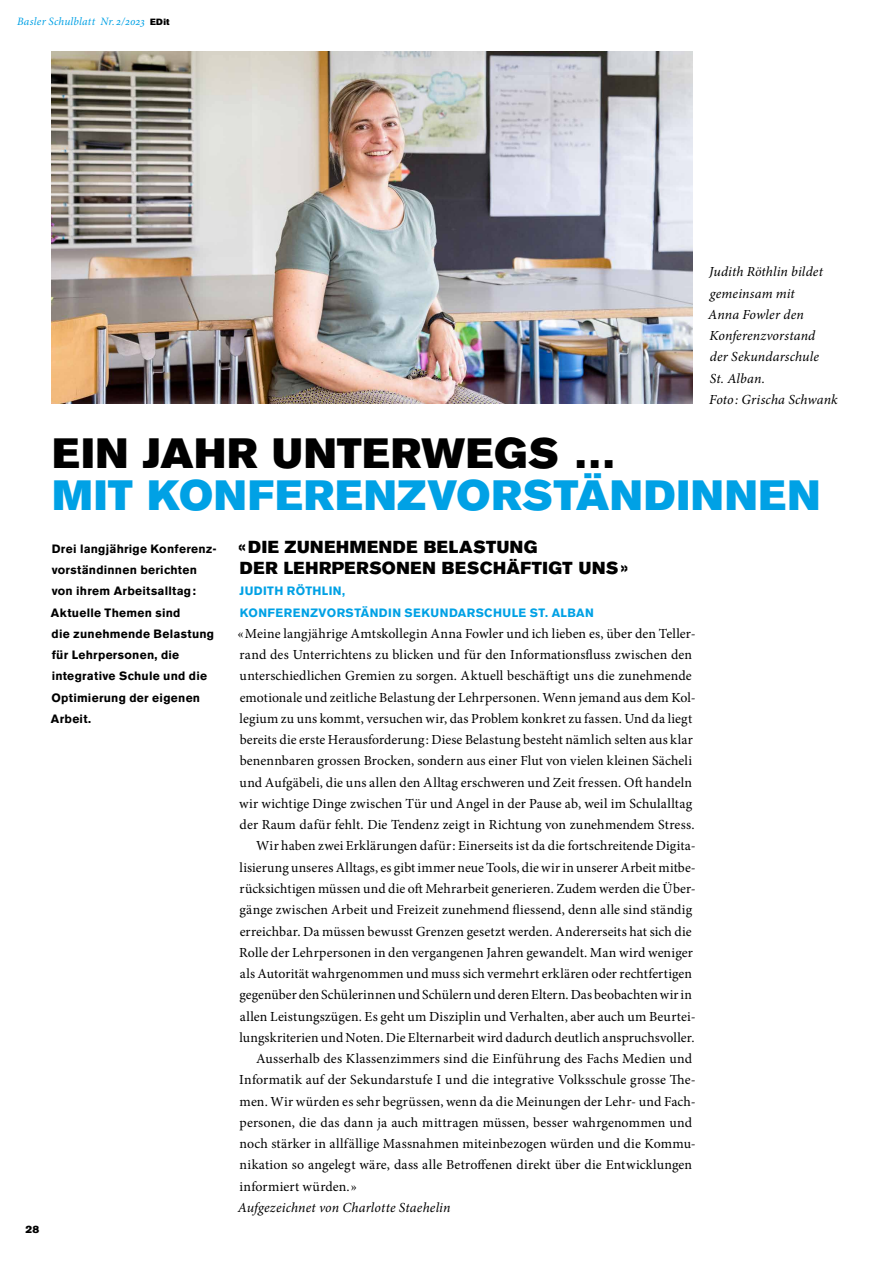
<style>
.page{position:relative;width:893px;height:1263px;background:#fff}
.page>*{position:absolute;margin:0;border:0;box-sizing:border-box;transform-origin:0 0}
.t1{font:42px "Akzidenz Grotesk BE Super";letter-spacing:.035em;color:#00a1e5}
.t2{font:42px "Akzidenz Grotesk BE Super";letter-spacing:.02em;color:#000}
.t3{font:17.25px/21.3px "Akzidenz Grotesk BE Super";letter-spacing:.035em;color:#000}
.t4{font:13.8px "Minion Pro";letter-spacing:.005em;color:#000}
.t5{font:italic 13.8px/21.3px "Minion Pro";letter-spacing:.01em;color:#000}
.t6{font:700 12px/21.3px "Akzidenz Grotesk BE";letter-spacing:.02em;color:#000}
.t7{font:700 12px/21.3px "Akzidenz Grotesk BE";letter-spacing:.04em;color:#00a1e5}
.t8{font:italic 11.25px "Minion Pro";letter-spacing:.015em;color:#00a1e5}
.t9{font:10.5px "Akzidenz Grotesk BE Super";color:#000}
.s1{font-family:"Akzidenz Grotesk BE Super";font-style:normal;font-size:9px;color:#000}
</style>
<div class="page">
<img style="left:51px;top:51px;width:642px;height:353px">
<p class="t8" style="left:17px;top:14px;width:154px">Basler Schulblatt Nr. 2/2023 <span class="s1">EDit</span></p>
<p class="t5" style="left:708px;top:261px;width:131px">Judith Röthlin bildet gemeinsam mit<br>Anna Fowler den<br>Konferenzvorstand<br>der Sekundarschule<br>St. Alban.<br>Foto : Grischa Schwank</p>
<p class="t9" style="left:26px;top:1223px;width:15px">28</p>
<h1 class="t2" style="left:53px;top:429px;width:564px">EIN JAHR UNTERWEGS …</h1>
<h1 class="t1" style="left:53px;top:471px;width:769px">MIT KONFERENZVORSTÄNDINNEN</h1>
<p class="t6" style="left:51px;top:538px;width:167px">Drei langjährige Konferenz&shy;vorständinnen berichten von ihrem Arbeitsalltag :<br>Aktuelle Themen sind<br>die zunehmende Belastung für Lehrpersonen, die integrative Schule und die<br>Optimierung der eigenen<br>Arbeit.</p>
<p class="t3" style="left:238px;top:536px;width:391px">« DIE ZUNEHMENDE BELASTUNG<br>DER LEHRPERSONEN BESCHÄFTIGT UNS »</p>
<p class="t7" style="left:239px;top:581px;width:356px">JUDITH RÖTHLIN,<br>KONFERENZVORSTÄNDIN SEKUNDARSCHULE ST. ALBAN</p>
<p class="t4" style="left:237px;top:624px;width:460px">« Meine langjährige Amtskollegin Anna Fowler und ich lieben es, über den Teller-</p>
<p class="t4" style="left:240px;top:645px;width:454px">rand des Unterrichtens zu blicken und für den Informationsfluss zwischen den</p>
<p class="t4" style="left:240px;top:667px;width:454px">unterschiedlichen Gremien zu sorgen. Aktuell beschäftigt uns die zunehmende</p>
<p class="t4" style="left:240px;top:688px;width:458px">emotionale und zeitliche Belastung der Lehrpersonen. Wenn jemand aus dem Kol-</p>
<p class="t4" style="left:240px;top:709px;width:454px">legium zu uns kommt, versuchen wir, das Problem konkret zu fassen. Und da liegt</p>
<p class="t4" style="left:240px;top:730px;width:455px">bereits die erste Herausforderung : Diese Belastung besteht nämlich selten aus klar</p>
<p class="t4" style="left:240px;top:752px;width:454px">benennbaren grossen Brocken, sondern aus einer Flut von vielen kleinen Sächeli</p>
<p class="t4" style="left:240px;top:773px;width:454px">und Aufgäbeli, die uns allen den Alltag erschweren und Zeit fressen. Oft handeln</p>
<p class="t4" style="left:239px;top:794px;width:455px">wir wichtige Dinge zwischen Tür und Angel in der Pause ab, weil im Schulalltag</p>
<p class="t4" style="left:240px;top:815px;width:456px">der Raum dafür fehlt. Die Tendenz zeigt in Richtung von zunehmendem Stress.</p>
<p class="t4" style="left:256px;top:837px;width:441px">Wir haben zwei Erklärungen dafür : Einerseits ist da die fortschreitende Digita-</p>
<p class="t4" style="left:240px;top:858px;width:458px">lisierung unseres Alltags, es gibt immer neue Tools, die wir in unserer Arbeit mitbe-</p>
<p class="t4" style="left:240px;top:879px;width:458px">rücksichtigen müssen und die oft Mehrarbeit generieren. Zudem werden die Über-</p>
<p class="t4" style="left:240px;top:901px;width:454px">gänge zwischen Arbeit und Freizeit zunehmend fliessend, denn alle sind ständig</p>
<p class="t4" style="left:240px;top:922px;width:454px">erreichbar. Da müssen bewusst Grenzen gesetzt werden. Andererseits hat sich die</p>
<p class="t4" style="left:239px;top:943px;width:455px">Rolle der Lehrpersonen in den vergangenen Jahren gewandelt. Man wird weniger</p>
<p class="t4" style="left:240px;top:964px;width:454px">als Autorität wahrgenommen und muss sich vermehrt erklären oder rechtfertigen</p>
<p class="t4" style="left:240px;top:986px;width:454px">gegenüber den Schülerinnen und Schülern und deren Eltern. Das beobachten wir in</p>
<p class="t4" style="left:240px;top:1007px;width:458px">allen Leistungszügen. Es geht um Disziplin und Verhalten, aber auch um Beurtei-</p>
<p class="t4" style="left:240px;top:1028px;width:456px">lungskriterien und Noten. Die Elternarbeit wird dadurch deutlich anspruchsvoller.</p>
<p class="t4" style="left:256px;top:1049px;width:437px">Ausserhalb des Klassenzimmers sind die Einführung des Fachs Medien und</p>
<p class="t4" style="left:239px;top:1071px;width:458px">Informatik auf der Sekundarstufe I und die integrative Volksschule grosse The-</p>
<p class="t4" style="left:240px;top:1092px;width:458px">men. Wir würden es sehr begrüssen, wenn da die Meinungen der Lehr- und Fach-</p>
<p class="t4" style="left:240px;top:1113px;width:454px">personen, die das dann ja auch mittragen müssen, besser wahrgenommen und</p>
<p class="t4" style="left:240px;top:1134px;width:458px">noch stärker in allfällige Massnahmen miteinbezogen würden und die Kommu-</p>
<p class="t4" style="left:240px;top:1156px;width:454px">nikation so angelegt wäre, dass alle Betroffenen direkt über die Entwicklungen</p>
<p class="t4" style="left:240px;top:1177px;width:119px">informiert würden. »</p>
<p class="t5" style="left:238px;top:1197px;width:214px">Aufgezeichnet von Charlotte Staehelin</p>
</div>
